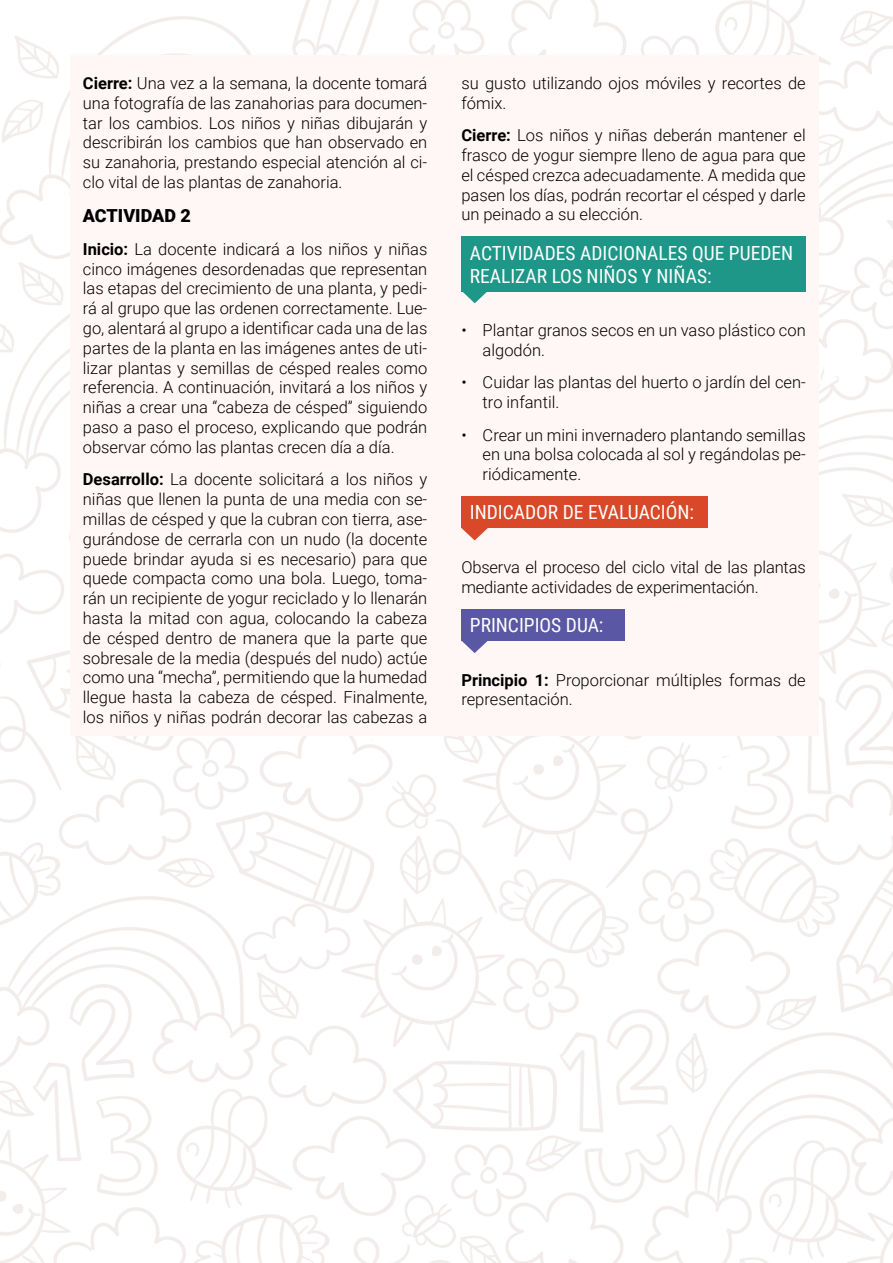
<style>
.page{position:relative;width:893px;height:1263px;background:#fff}
.page>*{position:absolute;margin:0;border:0;box-sizing:border-box;transform-origin:0 0}
.objetivos{font:19.5px/23.4px "Roboto Condensed";color:#fff}
.texto{font:900 18px "Roboto";color:#000}
.texto-2{font:300 16.5px/19.8px "Roboto";color:#000;text-align:justify}
.s1{font-weight:700}
</style>
<div class="page">
<img style="left:0;top:0;width:893px;height:1263px">
<div style="left:70px;top:55px;width:749px;height:681px;background:#fff7f6"></div>
<div style="left:461px;top:237px;width:344px;height:55px;background:#1e9788"></div>
<svg style="left:463px;top:292px;width:24px;height:11px"></svg>
<div style="left:461px;top:496px;width:247px;height:32px;background:#da482a"></div>
<svg style="left:461px;top:528px;width:27px;height:12px"></svg>
<div style="left:461px;top:609px;width:164px;height:31px;background:#5a57a5"></div>
<svg style="left:461px;top:640px;width:27px;height:13px"></svg>
<p class="texto-2" style="left:83px;top:73px;width:346px"><span class="s1">Cierre:</span> Una vez a la semana, la docente tomará una fotografía de las zanahorias para documen&shy;tar los cambios. Los niños y niñas dibujarán y describirán los cambios que han observado en su zanahoria, prestando especial atención al ci&shy;clo vital de las plantas de zanahoria.</p>
<p class="texto" style="left:83px;top:203px;width:109px">ACTIVIDAD 2</p>
<p class="texto-2" style="left:83px;top:238px;width:346px"><span class="s1">Inicio:</span> La docente indicará a los niños y niñas cinco imágenes desordenadas que representan las etapas del crecimiento de una planta, y pedi&shy;rá al grupo que las ordenen correctamente. Lue&shy;go, alentará al grupo a identificar cada una de las partes de la planta en las imágenes antes de uti&shy;lizar plantas y semillas de césped reales como referencia. A continuación, invitará a los niños y niñas a crear una “cabeza de césped” siguiendo paso a paso el proceso, explicando que podrán observar cómo las plantas crecen día a día.</p>
<p class="texto-2" style="left:83px;top:469px;width:346px"><span class="s1">Desarrollo:</span> La docente solicitará a los niños y niñas que llenen la punta de una media con se&shy;millas de césped y que la cubran con tierra, ase&shy;gurándose de cerrarla con un nudo (la docente puede brindar ayuda si es necesario) para que quede compacta como una bola. Luego, toma&shy;rán un recipiente de yogur reciclado y lo llenarán hasta la mitad con agua, colocando la cabeza de césped dentro de manera que la parte que sobresale de la media (después del nudo) actúe como una “mecha”, permitiendo que la humedad llegue hasta la cabeza de césped. Finalmente, los niños y niñas podrán decorar las cabezas a</p>
<p class="texto-2" style="left:461px;top:73px;width:346px">su gusto utilizando ojos móviles y recortes de fómix.</p>
<p class="texto-2" style="left:461px;top:125px;width:346px"><span class="s1">Cierre:</span> Los niños y niñas deberán mantener el frasco de yogur siempre lleno de agua para que el césped crezca adecuadamente. A medida que pasen los días, podrán recortar el césped y darle un peinado a su elección.</p>
<p class="objetivos" style="left:470px;top:240px;width:325px">ACTIVIDADES ADICIONALES QUE PUEDEN<br>REALIZAR LOS NIÑOS Y NIÑAS:</p>
<p class="texto-2" style="left:483px;top:319px;width:325px;text-indent:-21px">• Plantar granos secos en un vaso plástico con algodón.</p>
<p class="texto-2" style="left:483px;top:372px;width:325px;text-indent:-21px">• Cuidar las plantas del huerto o jardín del cen&shy;tro infantil.</p>
<p class="texto-2" style="left:483px;top:424px;width:325px;text-indent:-21px">• Crear un mini invernadero plantando semillas en una bolsa colocada al sol y regándolas pe&shy;riódicamente.</p>
<p class="objetivos" style="left:470px;top:500px;width:226px">INDICADOR DE EVALUACIÓN:</p>
<p class="texto-2" style="left:461px;top:557px;width:346px">Observa el proceso del ciclo vital de las plantas mediante actividades de experimentación.</p>
<p class="objetivos" style="left:470px;top:613px;width:135px">PRINCIPIOS DUA:</p>
<p class="texto-2" style="left:461px;top:669px;width:346px"><span class="s1">Principio 1:</span> Proporcionar múltiples formas de representación.</p>
</div>
